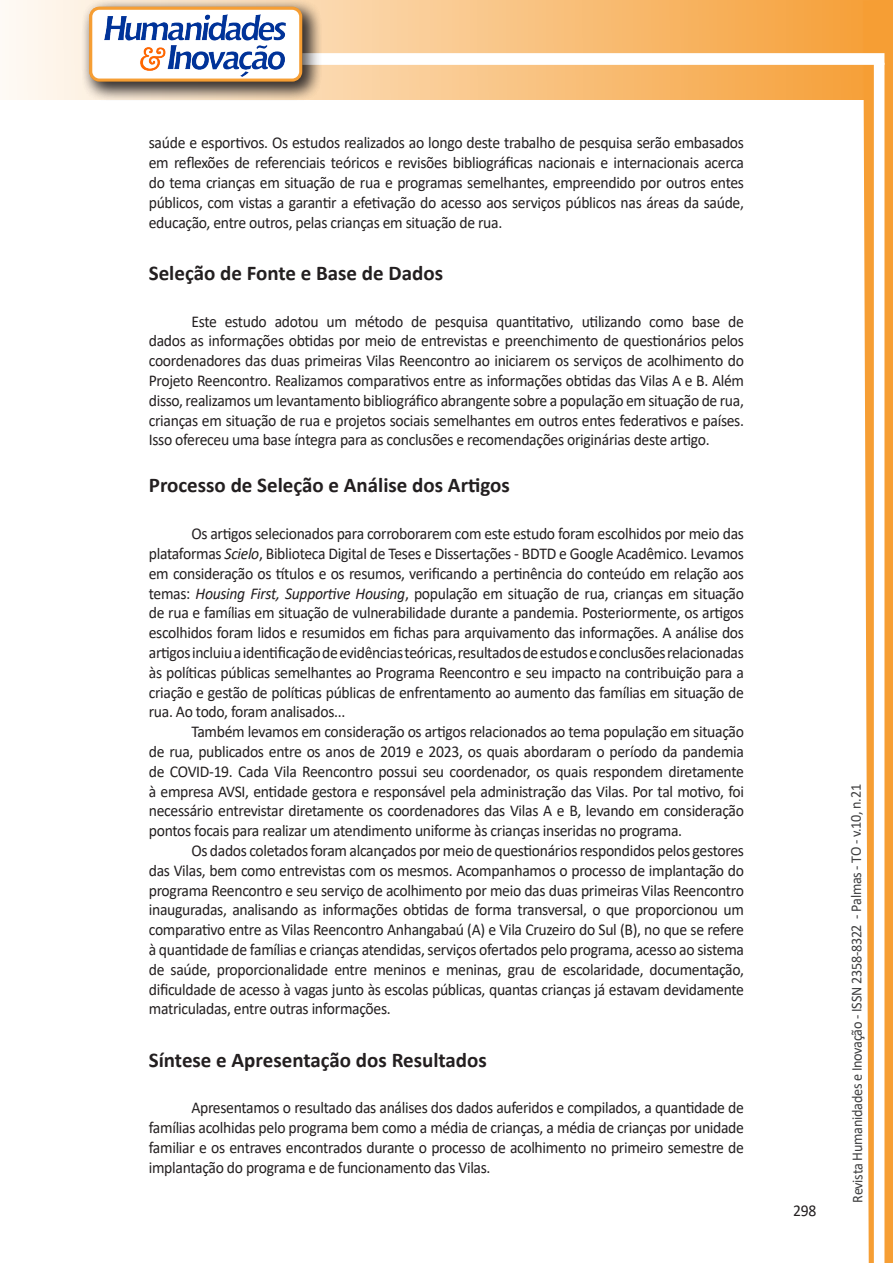
<style>
.page{position:relative;width:893px;height:1263px;background:#fff}
.page>*{position:absolute;margin:0;border:0;box-sizing:border-box;transform-origin:0 0}
.Titulo_2{font:700 21px "Calibri";color:#231f20}
.texto{font:16.5px/19.8px "Calibri";letter-spacing:-.02em;color:#231f20;text-align:justify;scale:.95 1}
.t1{font:15px "Calibri";letter-spacing:-.025em;color:#3e3e3f;scale:.95 1}
.s1{font-style:italic}
</style>
<div class="page">
<svg style="left:5px;top:0;width:858px;height:100px;background:#f9c484"></svg>
<div style="left:302px;top:53px;width:582px;height:12px;background:#fff;border:2px solid #fff"></div>
<svg style="left:863px;top:0;width:30px;height:1263px"></svg>
<div style="left:81px;top:0;width:241px;height:102px;background:#231f20;opacity:.75"></div>
<div style="left:91px;top:8px;width:210px;height:72px;background:#fff;border-radius:9px"></div>
<img style="left:104px;top:14px;width:181px;height:62px">
<div style="left:89px;top:7px;width:213px;height:75px;border:3px solid #f69e34;border-radius:9px"></div>
<p class="texto" style="left:149px;top:133px;width:628px">saúde e esportivos. Os estudos realizados ao longo deste trabalho de pesquisa serão embasados em reflexões de referenciais teóricos e revisões bibliográficas nacionais e internacionais acerca do tema crianças em situação de rua e programas semelhantes, empreendido por outros entes públicos, com vistas a garantir a efetivação do acesso aos serviços públicos nas áreas da saúde, educação, entre outros, pelas crianças em situação de rua.</p>
<p class="Titulo_2" style="left:149px;top:258px;width:296px">Seleção de Fonte e Base de Dados</p>
<p class="texto" style="left:149px;top:311px;width:628px;text-indent:43px">Este estudo adotou um método de pesquisa quantitativo, utilizando como base de dados as informações obtidas por meio de entrevistas e preenchimento de questionários pelos coordenadores das duas primeiras Vilas Reencontro ao iniciarem os serviços de acolhimento do Projeto Reencontro. Realizamos comparativos entre as informações obtidas das Vilas A e B. Além disso, realizamos um levantamento bibliográfico abrangente sobre a população em situação de rua, crianças em situação de rua e projetos sociais semelhantes em outros entes federativos e países.<br>Isso ofereceu uma base íntegra para as conclusões e recomendações originárias deste artigo.</p>
<p class="Titulo_2" style="left:149px;top:470px;width:362px">Processo de Seleção e Análise dos Artigos</p>
<p class="texto" style="left:149px;top:523px;width:628px;text-indent:43px">Os artigos selecionados para corroborarem com este estudo foram escolhidos por meio das plataformas <span class="s1">Scielo</span>, Biblioteca Digital de Teses e Dissertações - BDTD e Google Acadêmico. Levamos em consideração os títulos e os resumos, verificando a pertinência do conteúdo em relação aos temas: <span class="s1">Housing First, Supportive Housing</span>, população em situação de rua, crianças em situação de rua e famílias em situação de vulnerabilidade durante a pandemia. Posteriormente, os artigos escolhidos foram lidos e resumidos em fichas para arquivamento das informações. A análise dos artigos incluiu a identificação de evidências teóricas, resultados de estudos e conclusões relacionadas às políticas públicas semelhantes ao Programa Reencontro e seu impacto na contribuição para a criação e gestão de políticas públicas de enfrentamento ao aumento das famílias em situação de rua. Ao todo, foram analisados...</p>
<p class="texto" style="left:149px;top:721px;width:628px;text-indent:43px">Também levamos em consideração os artigos relacionados ao tema população em situação de rua, publicados entre os anos de 2019 e 2023, os quais abordaram o período da pandemia de COVID-19. Cada Vila Reencontro possui seu coordenador, os quais respondem diretamente à empresa AVSI, entidade gestora e responsável pela administração das Vilas. Por tal motivo, foi necessário entrevistar diretamente os coordenadores das Vilas A e B, levando em consideração pontos focais para realizar um atendimento uniforme às crianças inseridas no programa.</p>
<p class="texto" style="left:149px;top:840px;width:628px;text-indent:43px">Os dados coletados foram alcançados por meio de questionários respondidos pelos gestores das Vilas, bem como entrevistas com os mesmos. Acompanhamos o processo de implantação do programa Reencontro e seu serviço de acolhimento por meio das duas primeiras Vilas Reencontro inauguradas, analisando as informações obtidas de forma transversal, o que proporcionou um comparativo entre as Vilas Reencontro Anhangabaú (A) e Vila Cruzeiro do Sul (B), no que se refere à quantidade de famílias e crianças atendidas, serviços ofertados pelo programa, acesso ao sistema de saúde, proporcionalidade entre meninos e meninas, grau de escolaridade, documentação, dificuldade de acesso à vagas junto às escolas públicas, quantas crianças já estavam devidamente matriculadas, entre outras informações.</p>
<p class="Titulo_2" style="left:149px;top:1045px;width:340px">Síntese e Apresentação dos Resultados</p>
<p class="texto" style="left:149px;top:1097px;width:628px;text-indent:43px">Apresentamos o resultado das análises dos dados auferidos e compilados, a quantidade de famílias acolhidas pelo programa bem como a média de crianças, a média de crianças por unidade familiar e os entraves encontrados durante o processo de acolhimento no primeiro semestre de implantação do programa e de funcionamento das Vilas.</p>
<p class="texto" style="left:793px;top:1200px;width:26px">298</p>
<p class="t1" style="left:846px;top:1203px;width:442px;rotate:-90deg">Revista Humanidades e Inovação - ISSN 2358-8322 - Palmas - TO - v.10, n.21</p>
</div>
